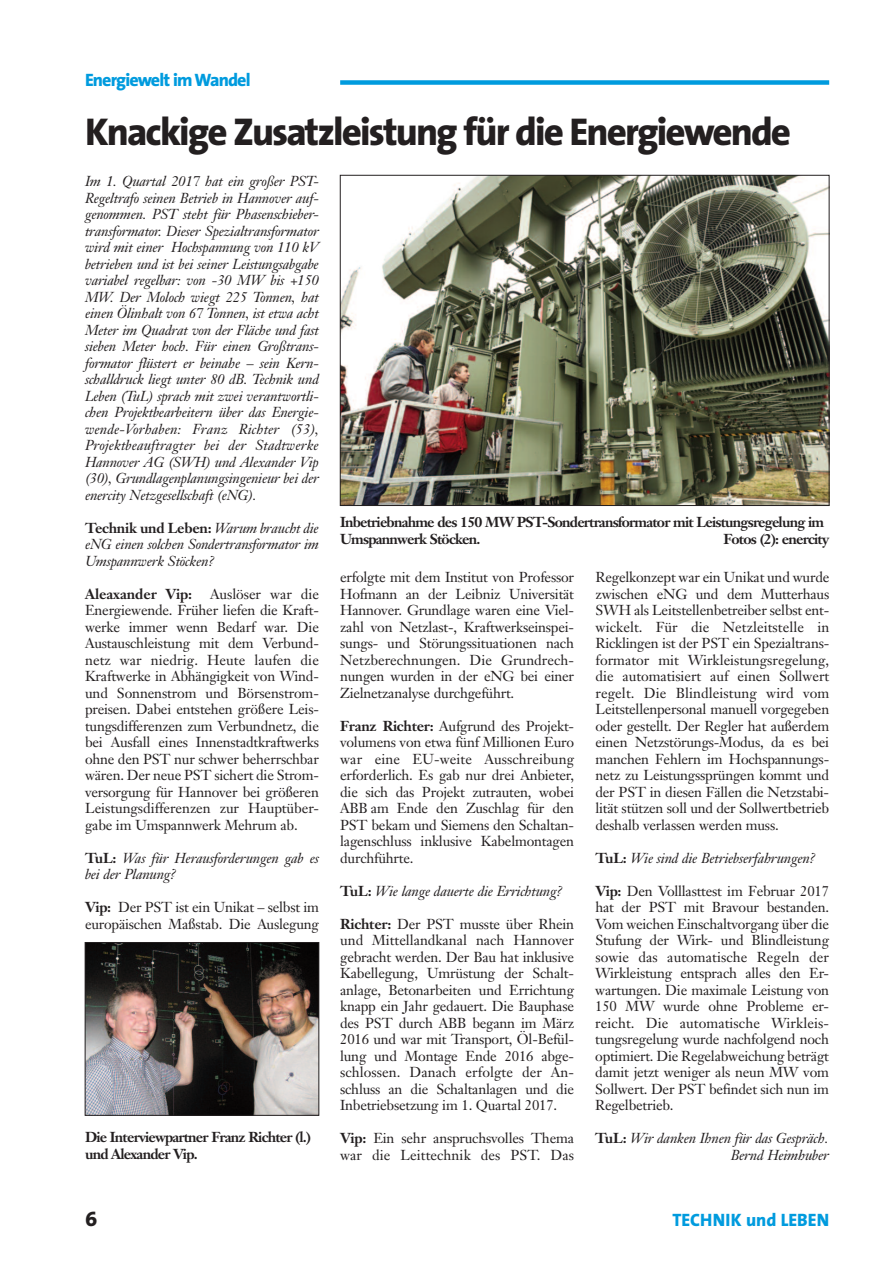
<style>
.page{position:relative;width:893px;height:1263px;background:#fff}
.page>*{position:absolute;margin:0;border:0;box-sizing:border-box;transform-origin:0 0}
.t1{font:800 39px "The Sans";letter-spacing:-.05em;color:#231f20}
.t2{font:21px "The Sans Extra Bold Caps";color:#231f20}
.t3{font:800 18px "The Sans";letter-spacing:-.05em;color:#009bde}
.t4{font:800 18px "The Sans";color:#009bde}
.t5{font:14.25px/16.5px "Janson Text";letter-spacing:-.015em;color:#231f20;text-align:justify}
.t6{font:italic 14.25px/16.5px "Janson Text";letter-spacing:-.015em;color:#231f20;text-align:justify}
.t7{font:700 14.25px/17.4px "Janson Text";letter-spacing:-.055em;color:#231f20}
.t8{font:14.25px "Janson Text Bold Os F";letter-spacing:-.005em;color:#231f20}
.s1{font-weight:700;font-style:normal}
.s2{font-family:"Janson Text Bold Os F";font-style:normal}
.s3{font-family:"Janson Text Bold Os F"}
.s4{font-weight:700}
</style>
<div class="page">
<div style="left:340px;top:80px;width:489px;height:5px;background:#009bde"></div>
<img style="left:342px;top:177px;width:485px;height:327px">
<div style="left:340px;top:175px;width:489px;height:331px;border:1px solid #231f20"></div>
<img style="left:87px;top:944px;width:230px;height:169px">
<div style="left:85px;top:942px;width:234px;height:173px;border:1px solid #231f20"></div>
<p class="t3" style="left:85px;top:72px;width:167px">Energiewelt im Wandel</p>
<h1 class="t1" style="left:85px;top:117px;width:708px">Knackige Zusatzleistung für die Energiewende</h1>
<p class="t6" style="left:85px;top:174px;width:235px">Im 1. Quartal 2017 hat ein großer PST-Regeltrafo seinen Betrieb in Hannover auf&shy;genommen. PST steht für Phasenschieber&shy;transformator. Dieser Spezialtransformator wird mit einer Hochspannung von 110 kV betrieben und ist bei seiner Leistungsabgabe variabel regelbar: von -30 MW bis +150<br>MW. Der Moloch wiegt 225 Tonnen, hat einen Ölinhalt von 67 Tonnen, ist etwa acht Meter im Quadrat von der Fläche und fast sieben Meter hoch. Für einen Großtrans&shy;formator flüstert er beinahe – sein Kern&shy;schalldruck liegt unter 80 dB. Technik und Leben (TuL) sprach mit zwei verantwortli&shy;chen Projektbearbeitern über das Energie&shy;wende-Vorhaben: Franz Richter (53), Projektbeauftragter bei der Stadtwerke Hannover AG (SWH) und Alexander Vip (30), Grundlagenplanungsingenieur bei der enercity Netzgesellschaft (eNG).</p>
<p class="t6" style="left:85px;top:521px;width:235px"><span class="s1">Technik und Leben:</span> Warum braucht die eNG einen solchen Sondertransformator im Umspannwerk Stöcken?</p>
<p class="t8" style="left:85px;top:588px;width:109px">Aleaxander Vip:</p>
<p class="t5" style="left:85px;top:587px;width:235px;text-indent:125px">Auslöser war die Energiewende. Früher liefen die Kraft&shy;werke immer wenn Bedarf war. Die Austauschleistung mit dem Verbund&shy;netz war niedrig. Heute laufen die Kraftwerke in Abhängigkeit von Wind&shy;und Sonnenstrom und Börsenstrom&shy;preisen. Dabei entstehen größere Leis&shy;tungsdifferenzen zum Verbundnetz, die bei Ausfall eines Innenstadtkraftwerks ohne den PST nur schwer beherrschbar wären. Der neue PST sichert die Strom&shy;versorgung für Hannover bei größeren Leistungsdifferenzen zur Hauptüber&shy;gabe im Umspannwerk Mehrum ab.</p>
<p class="t6" style="left:85px;top:851px;width:235px"><span class="s2">TuL:</span> Was für Herausforderungen gab es bei der Planung?</p>
<p class="t5" style="left:85px;top:900px;width:235px"><span class="s3">Vip:</span> Der PST ist ein Unikat – selbst im europäischen Maßstab. Die Auslegung</p>
<p class="t7" style="left:85px;top:1130px;width:228px">Die Interviewpartner Franz Richter (l.) und Alexander Vip.</p>
<p class="t7" style="left:340px;top:514px;width:485px">Inbetriebnahme des 150 MW PST-Sondertransformator mit Leistungsregelung im<br>Umspannwerk Stöcken.</p>
<p class="t7" style="left:723px;top:532px;width:107px">Fotos (2): enercity</p>
<p class="t5" style="left:340px;top:570px;width:235px">erfolgte mit dem Institut von Professor Hofmann an der Leibniz Universität Hannover. Grundlage waren eine Viel&shy;zahl von Netzlast-, Kraftwerkseinspei&shy;sungs- und Störungssituationen nach Netzberechnungen. Die Grundrech&shy;nungen wurden in der eNG bei einer Zielnetzanalyse durchgeführt.</p>
<p class="t5" style="left:340px;top:719px;width:235px"><span class="s4">Franz Richter:</span> Aufgrund des Projekt&shy;volumens von etwa fünf Millionen Euro war eine EU-weite Ausschreibung erforderlich. Es gab nur drei Anbieter, die sich das Projekt zutrauten, wobei ABB am Ende den Zuschlag für den PST bekam und Siemens den Schaltan&shy;lagenschluss inklusive Kabelmontagen durchführte.</p>
<p class="t6" style="left:340px;top:884px;width:224px"><span class="s1">TuL:</span> Wie lange dauerte die Errichtung?</p>
<p class="t5" style="left:340px;top:917px;width:235px"><span class="s4">Richter:</span> Der PST musste über Rhein und Mittellandkanal nach Hannover gebracht werden. Der Bau hat inklusive Kabellegung, Umrüstung der Schalt&shy;anlage, Betonarbeiten und Errichtung knapp ein Jahr gedauert. Die Bauphase des PST durch ABB begann im März 2016 und war mit Transport, Öl-Befül&shy;lung und Montage Ende 2016 abge&shy;schlossen. Danach erfolgte der An&shy;schluss an die Schaltanlagen und die Inbetriebsetzung im 1. Quartal 2017.</p>
<p class="t5" style="left:340px;top:1131px;width:235px"><span class="s4">Vip:</span> Ein sehr anspruchsvolles Thema war die Leittechnik des PST. Das</p>
<p class="t5" style="left:595px;top:570px;width:235px">Regelkonzept war ein Unikat und wurde zwischen eNG und dem Mutterhaus SWH als Leitstellenbetreiber selbst ent&shy;wickelt. Für die Netzleitstelle in Ricklingen ist der PST ein Spezialtrans&shy;formator mit Wirkleistungsregelung, die automatisiert auf einen Sollwert regelt. Die Blindleistung wird vom Leitstellenpersonal manuell vorgegeben oder gestellt. Der Regler hat außerdem einen Netzstörungs-Modus, da es bei manchen Fehlern im Hochspannungs&shy;netz zu Leistungssprüngen kommt und der PST in diesen Fällen die Netzstabi&shy;lität stützen soll und der Sollwertbetrieb deshalb verlassen werden muss.</p>
<p class="t6" style="left:595px;top:851px;width:222px"><span class="s1">TuL:</span> Wie sind die Betriebserfahrungen?</p>
<p class="t5" style="left:595px;top:884px;width:235px"><span class="s4">Vip:</span> Den Volllasttest im Februar 2017 hat der PST mit Bravour bestanden.<br>Vom weichen Einschaltvorgang über die Stufung der Wirk- und Blindleistung sowie das automatische Regeln der Wirkleistung entsprach alles den Er&shy;wartungen. Die maximale Leistung von 150 MW wurde ohne Probleme er&shy;reicht. Die automatische Wirkleis&shy;tungsregelung wurde nachfolgend noch optimiert. Die Regelabweichung beträgt damit jetzt weniger als neun MW vom Sollwert. Der PST befindet sich nun im Regelbetrieb.</p>
<p class="t6" style="left:595px;top:1131px;width:235px;text-align:right"><span class="s1">TuL:</span> Wir danken Ihnen für das Gespräch.<br>Bernd Heimhuber</p>
<h2 class="t2" style="left:85px;top:1211px;width:14px">6</h2>
<p class="t4" style="left:672px;top:1212px;width:158px">TECHNIK und LEBEN</p>
</div>
